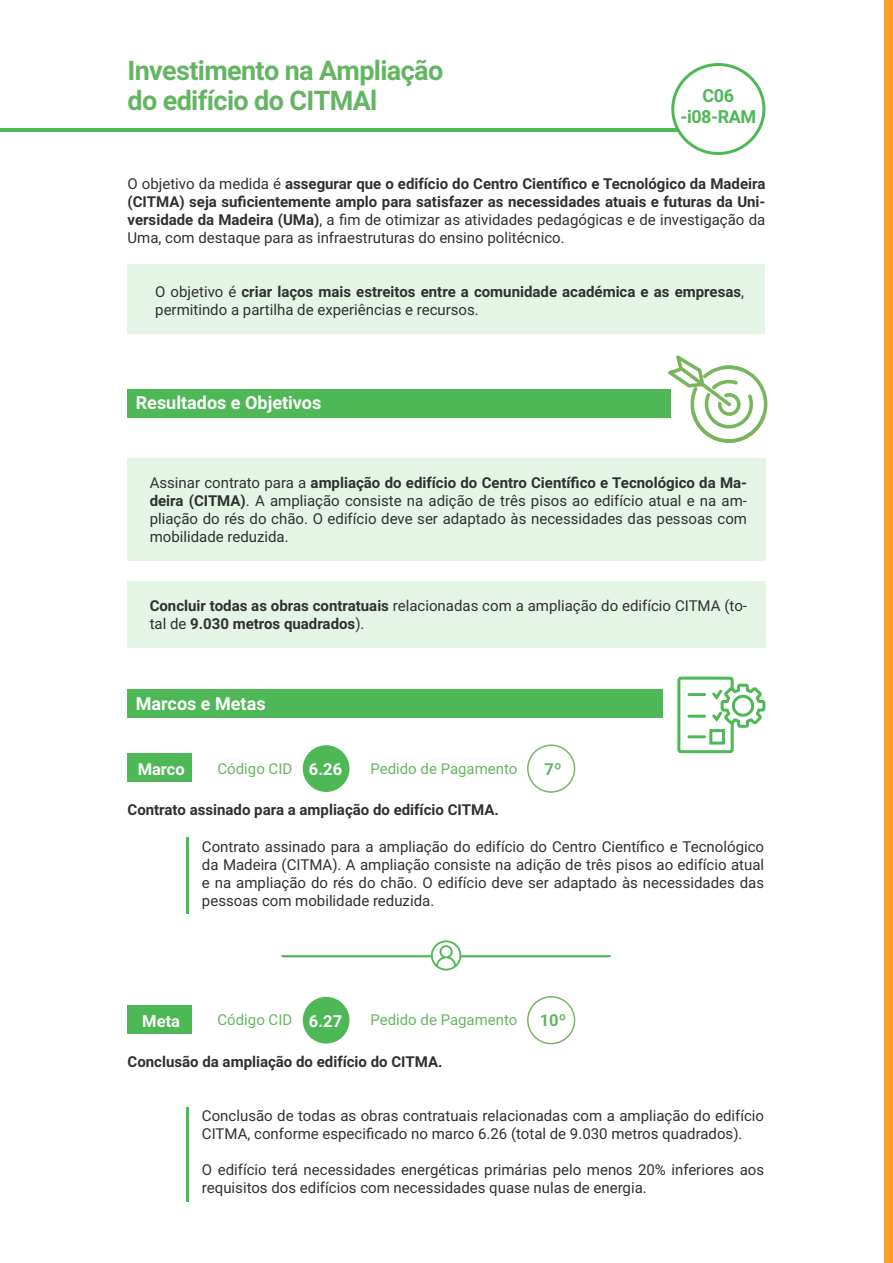
<style>
.page{position:relative;width:893px;height:1263px;background:#fff}
.page>*{position:absolute;margin:0;border:0;box-sizing:border-box;transform-origin:0 0}
.t1{font:700 27px "Roboto";letter-spacing:-.025em;color:#63b561}
.t2{font:700 18px "Roboto";color:#fff}
.t3{font:700 18px "Roboto";letter-spacing:-.025em;color:#4eb856}
.t4{font:700 16.5px "Roboto";color:#fff}
.t5{font:700 16.5px "Roboto";color:#63b561}
.t6{font:15px/18px "Roboto";color:#2f3030;text-align:justify}
.t7{font:700 15px/18px "Roboto";color:#2f3030}
.t8{font:15px "Roboto";color:#66b660}
.s1{font-weight:400}
.s2{font-weight:700}
</style>
<div class="page">
<hr style="left:0;top:128px;width:680px;height:3px;background:#4eb856">
<div style="left:673px;top:65px;width:91px;height:88px;background:#fff;border-radius:50%"></div>
<div style="left:671px;top:63px;width:94px;height:92px;border:3px solid #4eb856;border-radius:50%"></div>
<div style="left:884px;top:0;width:9px;height:1263px;background:#ff9d29"></div>
<div style="left:128px;top:264px;width:637px;height:70px;background:#e4f4e5"></div>
<div style="left:127px;top:389px;width:544px;height:28px;background:#4eb856"></div>
<svg style="left:668px;top:355px;width:99px;height:88px"></svg>
<div style="left:127px;top:458px;width:638px;height:103px;background:#e4f4e5"></div>
<div style="left:127px;top:581px;width:638px;height:67px;background:#e4f4e5"></div>
<div style="left:303px;top:745px;width:46px;height:47px;background:#4eb856;border-radius:50%"></div>
<div style="left:527px;top:744px;width:48px;height:49px;border:2px solid #79b469;border-radius:50%"></div>
<div style="left:128px;top:754px;width:64px;height:28px;background:#4eb856"></div>
<hr style="left:186px;top:837px;width:3px;height:77px;background:#4eb856">
<div style="left:127px;top:690px;width:536px;height:28px;background:#4eb856"></div>
<svg style="left:677px;top:676px;width:89px;height:78px"></svg>
<div style="left:303px;top:997px;width:46px;height:46px;background:#4eb856;border-radius:50%"></div>
<div style="left:527px;top:996px;width:48px;height:48px;border:2px solid #79b469;border-radius:50%"></div>
<div style="left:128px;top:1005px;width:64px;height:29px;background:#4eb856"></div>
<hr style="left:186px;top:1106px;width:3px;height:95px;background:#4eb856">
<svg style="left:281px;top:940px;width:331px;height:30px"></svg>
<p class="t1" style="left:128px;top:52px;width:317px">Investimento na Ampliação</p>
<p class="t1" style="left:128px;top:82px;width:251px">do edifício do CITMAl</p>
<p class="t3" style="left:703px;top:83px;width:33px">C06</p>
<p class="t3" style="left:680px;top:104px;width:77px">-i08-RAM</p>
<p class="t7" style="left:128px;top:174px;width:639px;text-align:justify"><span class="s1">O objetivo da medida é</span> assegurar que o edifício do Centro Científico e Tecnológico da Madeira (CITMA) seja suficientemente amplo para satisfazer as necessidades atuais e futuras da Uni&shy;versidade da Madeira (UMa)<span class="s1">, a fim de otimizar as atividades pedagógicas e de investigação da Uma, com destaque para as infraestruturas do ensino politécnico.</span></p>
<p class="t7" style="left:155px;top:282px;width:590px"><span class="s1">O objetivo é</span> criar laços mais estreitos entre a comunidade académica e as empresas<span class="s1">, permitindo a partilha de experiências e recursos.</span></p>
<p class="t2" style="left:136px;top:390px;width:187px">Resultados e Objetivos</p>
<p class="t6" style="left:150px;top:473px;width:599px">Assinar contrato para a <span class="s2">ampliação do edifício do Centro Científico e Tecnológico da Ma&shy;deira (CITMA)</span>. A ampliação consiste na adição de três pisos ao edifício atual e na am&shy;pliação do rés do chão. O edifício deve ser adaptado às necessidades das pessoas com mobilidade reduzida.</p>
<p class="t7" style="left:150px;top:596px;width:599px">Concluir todas as obras contratuais <span class="s1">relacionadas com a ampliação do edifício CITMA (to&shy;tal de</span> 9.030 metros quadrados<span class="s1">).</span></p>
<p class="t2" style="left:136px;top:691px;width:131px">Marcos e Metas</p>
<p class="t4" style="left:138px;top:757px;width:49px">Marco</p>
<p class="t8" style="left:218px;top:758px;width:76px">Código CID</p>
<p class="t4" style="left:309px;top:757px;width:35px">6.26</p>
<p class="t8" style="left:370px;top:758px;width:149px">Pedido de Pagamento</p>
<p class="t5" style="left:545px;top:757px;width:19px">7º</p>
<p class="t7" style="left:128px;top:800px;width:373px">Contrato assinado para a ampliação do edifício CITMA.</p>
<p class="t6" style="left:202px;top:837px;width:564px">Contrato assinado para a ampliação do edifício do Centro Científico e Tecnológico da Madeira (CITMA). A ampliação consiste na adição de três pisos ao edifício atual e na ampliação do rés do chão. O edifício deve ser adaptado às necessidades das pessoas com mobilidade reduzida.</p>
<p class="t4" style="left:142px;top:1009px;width:39px">Meta</p>
<p class="t8" style="left:218px;top:1009px;width:76px">Código CID</p>
<p class="t4" style="left:309px;top:1009px;width:35px">6.27</p>
<p class="t8" style="left:370px;top:1009px;width:149px">Pedido de Pagamento</p>
<p class="t5" style="left:540px;top:1009px;width:28px">10º</p>
<p class="t7" style="left:128px;top:1052px;width:317px">Conclusão da ampliação do edifício do CITMA.</p>
<p class="t6" style="left:202px;top:1106px;width:564px">Conclusão de todas as obras contratuais relacionadas com a ampliação do edifício<br>CITMA, conforme especificado no marco 6.26 (total de 9.030 metros quadrados).</p>
<p class="t6" style="left:202px;top:1160px;width:564px">O edifício terá necessidades energéticas primárias pelo menos 20% inferiores aos requisitos dos edifícios com necessidades quase nulas de energia.</p>
</div>
